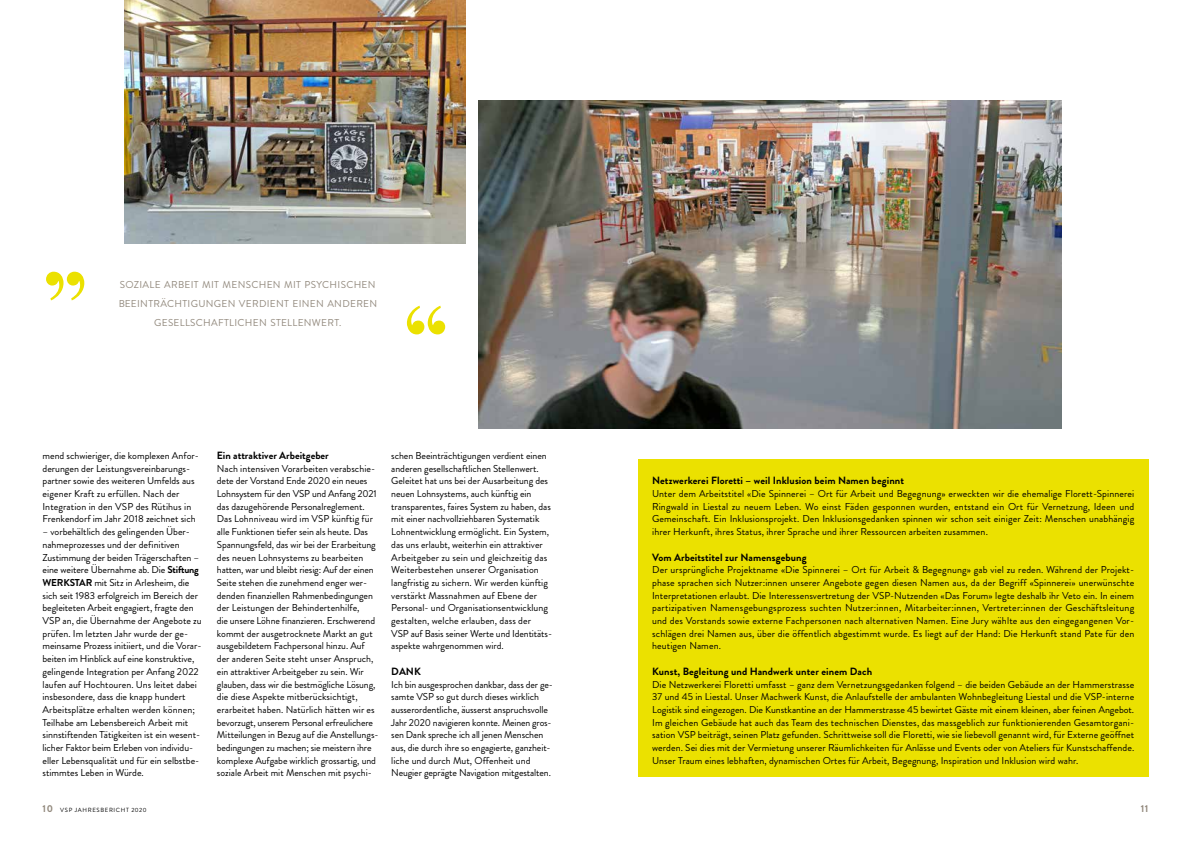
<style>
.page{position:relative;width:1191px;height:842px;background:#fff}
.page>*{position:absolute;margin:0;border:0;box-sizing:border-box;transform-origin:0 0}
.t1{font:700 10.5px "Brandon Grotesque";letter-spacing:.01em;color:#000}
.t2{font:10px/12.7px "Brandon Grotesque";letter-spacing:-.005em;color:#000}
.t3{font:10px/19px "Brandon Grotesque";letter-spacing:.03em;color:#938a7e;text-align:center}
.t4{font:700 10px "Brandon Grotesque";color:#938a7e}
.t5{font:6px "Brandon Grotesque";letter-spacing:.11em;color:#000}
.s1{font-weight:700}
.s2{font-weight:700;font-size:10px;color:#938a7e}
</style>
<div class="page">
<img style="left:124px;top:0;width:342px;height:243px">
<img style="left:478px;top:100px;width:583px;height:328px">
<svg style="left:407px;top:306px;width:38px;height:28px"></svg>
<svg style="left:46px;top:272px;width:38px;height:28px"></svg>
<div style="left:638px;top:459px;width:510px;height:318px;background:#ebe100"></div>
<p class="t3" style="left:118px;top:275px;width:260px">SOZIALE ARBEIT MIT MENSCHEN MIT PSYCHISCHEN<br>BEEINTRÄCHTIGUNGEN VERDIENT EINEN ANDEREN<br>GESELLSCHAFTLICHEN STELLENWERT.</p>
<p class="t2" style="left:43px;top:449px;width:158px">mend schwieriger, die komplexen Anfor&shy;derungen der Leistungsvereinbarungs&shy;partner sowie des weiteren Umfelds aus eigener Kraft zu erfüllen. Nach der Integration in den VSP des Rütihus in Frenkendorf im Jahr 2018 zeichnet sich</p>
<p class="t2" style="left:43px;top:525px;width:161px">– vorbehältlich des gelingenden Über-- nahmeprozesses und der definitiven Zustimmung der beiden Trägerschaften – eine weitere Übernahme ab. Die <span class="s1">Stiftung WERKSTAR</span> mit Sitz in Arlesheim, die sich seit 1983 erfolgreich im Bereich der begleiteten Arbeit engagiert, fragte den VSP an, die Übernahme der Angebote zu prüfen. Im letzten Jahr wurde der ge&shy;meinsame Prozess initiiert, und die Vorar&shy;beiten im Hinblick auf eine konstruktive, gelingende Integration per Anfang 2022 laufen auf Hochtouren. Uns leitet dabei insbesondere, dass die knapp hundert Arbeitsplätze erhalten werden können; Teilhabe am Lebensbereich Arbeit mit sinnstiftenden Tätigkeiten ist ein wesent&shy;licher Faktor beim Erleben von individu&shy;eller Lebensqualität und für ein selbstbe&shy;stimmtes Leben in Würde.</p>
<p class="t1" style="left:217px;top:448px;width:113px">Ein attraktiver Arbeitgeber</p>
<p class="t2" style="left:217px;top:462px;width:161px">Nach intensiven Vorarbeiten verabschie&shy;dete der Vorstand Ende 2020 ein neues Lohnsystem für den VSP und Anfang 2021 das dazugehörende Personalreglement.<br>Das Lohnniveau wird im VSP künftig für alle Funktionen tiefer sein als heute. Das Spannungsfeld, das wir bei der Erarbeitung des neuen Lohnsystems zu bearbeiten hatten, war und bleibt riesig: Auf der einen Seite stehen die zunehmend enger wer&shy;denden finanziellen Rahmenbedingungen der Leistungen der Behindertenhilfe,<br>die unsere Löhne finanzieren. Erschwerend kommt der ausgetrocknete Markt an gut ausgebildetem Fachpersonal hinzu. Auf der anderen Seite steht unser Anspruch, ein attraktiver Arbeitgeber zu sein. Wir glauben, dass wir die bestmögliche Lösung, die diese Aspekte mitberücksichtigt, erarbeitet haben. Natürlich hätten wir es bevorzugt, unserem Personal erfreulichere Mitteilungen in Bezug auf die Anstellungs&shy;bedingungen zu machen; sie meistern ihre komplexe Aufgabe wirklich grossartig, und soziale Arbeit mit Menschen mit psychi-</p>
<p class="t2" style="left:391px;top:449px;width:161px">schen Beeinträchtigungen verdient einen anderen gesellschaftlichen Stellenwert.<br>Geleitet hat uns bei der Ausarbeitung des neuen Lohnsystems, auch künftig ein transparentes, faires System zu haben, das mit einer nachvollziehbaren Systematik Lohnentwicklung ermöglicht. Ein System, das uns erlaubt, weiterhin ein attraktiver Arbeitgeber zu sein und gleichzeitig das Weiterbestehen unserer Organisation langfristig zu sichern. Wir werden künftig verstärkt Massnahmen auf Ebene der Personal- und Organisationsentwicklung gestalten, welche erlauben, dass der VSP auf Basis seiner Werte und Identitäts&shy;aspekte wahrgenommen wird.</p>
<p class="t1" style="left:391px;top:664px;width:31px">DANK</p>
<p class="t2" style="left:391px;top:678px;width:163px">Ich bin ausgesprochen dankbar, dass der ge&shy;samte VSP so gut durch dieses wirklich ausserordentliche, äusserst anspruchsvolle Jahr 2020 navigieren konnte. Meinen gros&shy;sen Dank spreche ich all jenen Menschen aus, die durch ihre so engagierte, ganzheit&shy;liche und durch Mut, Offenheit und Neugier geprägte Navigation mitgestalten.</p>
<p class="t1" style="left:652px;top:473px;width:253px">Netzwerkerei Floretti – weil Inklusion beim Namen beginnt</p>
<p class="t2" style="left:652px;top:487px;width:483px;text-align:justify">Unter dem Arbeitstitel «Die Spinnerei – Ort für Arbeit und Begegnung» erweckten wir die ehemalige Florett-Spinnerei Ringwald in Liestal zu neuem Leben. Wo einst Fäden gesponnen wurden, entstand ein Ort für Vernetzung, Ideen und Gemeinschaft. Ein Inklusionsprojekt. Den Inklusionsgedanken spinnen wir schon seit einiger Zeit: Menschen unabhängig ihrer Herkunft, ihres Status, ihrer Sprache und ihrer Ressourcen arbeiten zusammen.</p>
<p class="t1" style="left:652px;top:550px;width:156px">Vom Arbeitstitel zur Namensgebung</p>
<p class="t2" style="left:652px;top:564px;width:483px;text-align:justify">Der ursprüngliche Projektname «Die Spinnerei – Ort für Arbeit &amp; Begegnung» gab viel zu reden. Während der Projekt&shy;phase sprachen sich Nutzer:innen unserer Angebote gegen diesen Namen aus, da der Begriff «Spinnerei» unerwünschte Interpretationen erlaubt. Die Interessensvertretung der VSP-Nutzenden «Das Forum» legte deshalb ihr Veto ein. In einem partizipativen Namensgebungsprozess suchten Nutzer:innen, Mitarbeiter:innen, Vertreter:innen der Geschäftsleitung und des Vorstands sowie externe Fachpersonen nach alternativen Namen. Eine Jury wählte aus den eingegangenen Vor&shy;schlägen drei Namen aus, über die öffentlich abgestimmt wurde. Es liegt auf der Hand: Die Herkunft stand Pate für den heutigen Namen.</p>
<p class="t1" style="left:652px;top:664px;width:221px">Kunst, Begleitung und Handwerk unter einem Dach</p>
<p class="t2" style="left:652px;top:678px;width:483px;text-align:justify">Die Netzwerkerei Floretti umfasst – ganz dem Vernetzungsgedanken folgend – die beiden Gebäude an der Hammerstrasse 37 und 45 in Liestal. Unser Machwerk Kunst, die Anlaufstelle der ambulanten Wohnbegleitung Liestal und die VSP-interne Logistik sind eingezogen. Die Kunstkantine an der Hammerstrasse 45 bewirtet Gäste mit einem kleinen, aber feinen Angebot.<br>Im gleichen Gebäude hat auch das Team des technischen Dienstes, das massgeblich zur funktionierenden Gesamtorgani&shy;sation VSP beiträgt, seinen Platz gefunden. Schrittweise soll die Floretti, wie sie liebevoll genannt wird, für Externe geöffnet werden. Sei dies mit der Vermietung unserer Räumlichkeiten für Anlässe und Events oder von Ateliers für Kunstschaffende.<br>Unser Traum eines lebhaften, dynamischen Ortes für Arbeit, Begegnung, Inspiration und Inklusion wird wahr.</p>
<p class="t5" style="left:43px;top:806px;width:106px"><span class="s2">10</span> VSP JAHRESBERICHT 2020</p>
<p class="t4" style="left:1140px;top:802px;width:9px">11</p>
</div>
